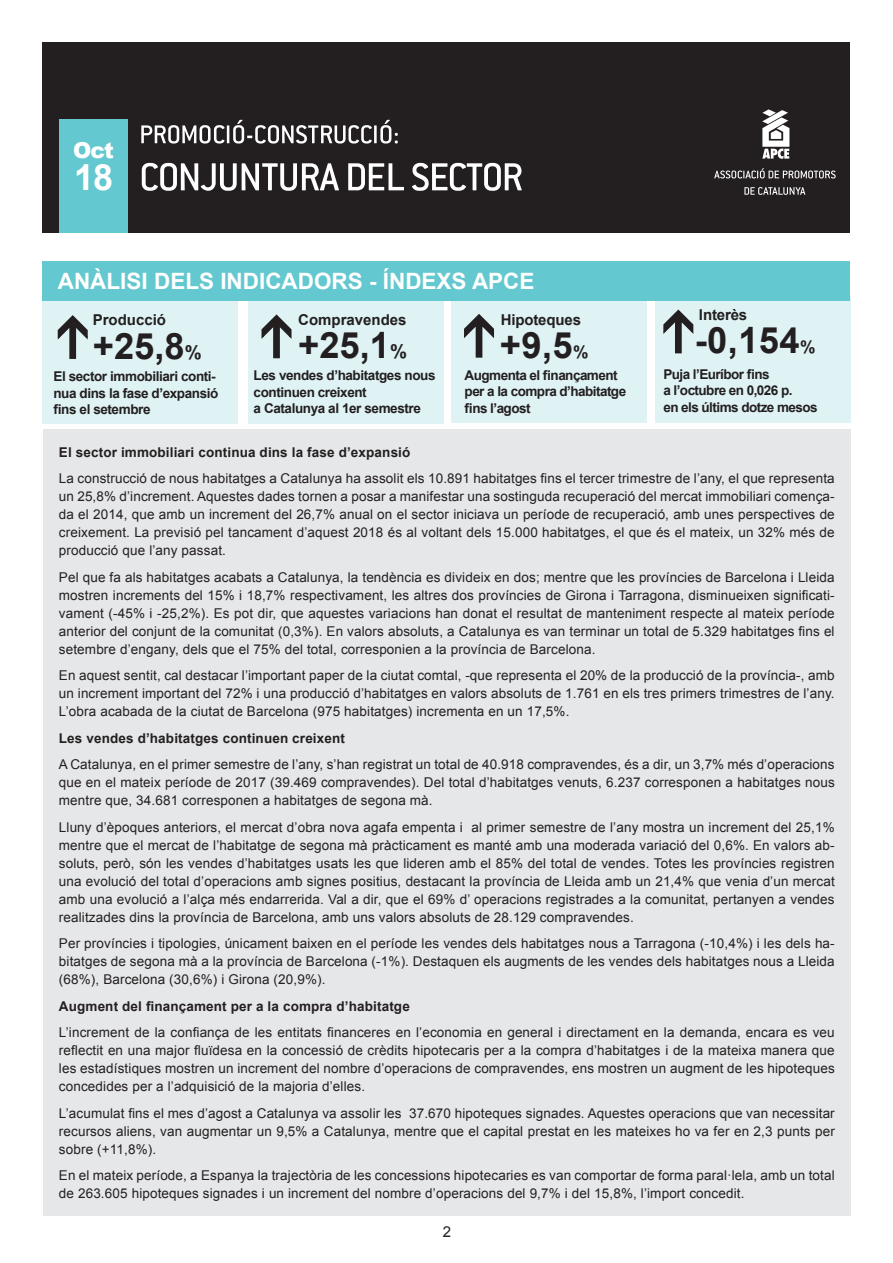
<style>
.page{position:relative;width:893px;height:1263px;background:#fff}
.page>*{position:absolute;margin:0;border:0;box-sizing:border-box;transform-origin:0 0}
.t1{font:700 36.3px "Arial";letter-spacing:.005em;color:#231f20}
.t2{font:700 36.15px "Arial";color:#fff}
.t3{font:700 22.5px "Arial";color:#fff}
.t4{font:900 21.9px "Arial";color:#fff}
.t5{font:700 15px "Arial";color:#231f20}
.t6{font:15px "Arial";color:#231f20}
.t7{font:13.5px/18px "Arial";letter-spacing:.01em;color:#231f20;text-align:justify}
.t8{font:700 13.5px/16.5px "Arial";letter-spacing:-.03em;color:#231f20}
.t9{font:700 13.5px "Arial";letter-spacing:.01em;color:#231f20}
.s1{font-size:19.05px}
.s2{font-size:17.25px}
</style>
<div class="page">
<div style="left:43px;top:43px;width:807px;height:190px;background:#231f20"></div>
<div style="left:59px;top:120px;width:68px;height:113px;background:#63c8cf"></div>
<svg style="left:141px;top:120px;width:257px;height:24px"></svg>
<svg style="left:142px;top:163px;width:380px;height:28px"></svg>
<svg style="left:762px;top:109px;width:27px;height:50px"></svg>
<svg style="left:714px;top:168px;width:122px;height:10px"></svg>
<svg style="left:744px;top:187px;width:61px;height:8px"></svg>
<div style="left:43px;top:429px;width:807px;height:787px;background:#e6e7e9"></div>
<div style="left:248px;top:296px;width:195px;height:127px;background:#dff2f4"></div>
<div style="left:451px;top:296px;width:196px;height:127px;background:#dff2f4"></div>
<div style="left:655px;top:296px;width:195px;height:127px;background:#dff2f4"></div>
<div style="left:43px;top:296px;width:195px;height:127px;background:#dff2f4"></div>
<svg style="left:261px;top:314px;width:31px;height:45px"></svg>
<svg style="left:57px;top:315px;width:31px;height:44px"></svg>
<svg style="left:464px;top:314px;width:30px;height:44px"></svg>
<div style="left:43px;top:262px;width:807px;height:39px;background:#63c8cf"></div>
<svg style="left:663px;top:309px;width:31px;height:45px"></svg>
<h3 class="t4" style="left:73px;top:134px;width:42px">Oct</h3>
<h2 class="t2" style="left:74px;top:154px;width:41px">18</h2>
<h3 class="t3" style="left:58px;top:266px;width:60px">ANÀLISI</h3>
<h3 class="t3" style="left:154px;top:266px;width:16px">DELS</h3>
<h3 class="t3" style="left:220px;top:266px;width:95px">INDICADORS</h3>
<h3 class="t3" style="left:369px;top:266px;width:167px">- índexs apce</h3>
<p class="t5" style="left:93px;top:310px;width:75px">Producció</p>
<h1 class="t1" style="left:93px;top:322px;width:110px">+25,8<span class="s1">%</span></h1>
<p class="t5" style="left:298px;top:310px;width:110px">Compravendes</p>
<h1 class="t1" style="left:298px;top:321px;width:110px">+25,1<span class="s1">%</span></h1>
<p class="t5" style="left:501px;top:310px;width:82px">Hipoteques</p>
<h1 class="t1" style="left:500px;top:321px;width:90px">+9,5<span class="s2">%</span></h1>
<p class="t5" style="left:699px;top:304px;width:50px">Interès</p>
<h1 class="t1" style="left:695px;top:316px;width:122px">-0,154<span class="s2">%</span></h1>
<p class="t8" style="left:663px;top:366px;width:156px">Puja l’Euríbor fins<br>a l’octubre en 0,026 p.<br>en els últims dotze mesos</p>
<p class="t8" style="left:465px;top:367px;width:163px">Augmenta el finançament per a la compra d’habitatge fins l’agost</p>
<p class="t8" style="left:254px;top:367px;width:183px">Les vendes d’habitatges nous continuen creixent<br>a Catalunya al 1er semestre</p>
<p class="t8" style="left:53px;top:369px;width:167px">El sector immobiliari conti&shy;nua dins la fase d’expansió fins el setembre</p>
<p class="t9" style="left:59px;top:443px;width:353px">El sector immobiliari continua dins la fase d’expansió</p>
<p class="t7" style="left:59px;top:470px;width:777px">La construcció de nous habitatges a Catalunya ha assolit els 10.891 habitatges fins el tercer trimestre de l’any, el que representa un 25,8% d’increment. Aquestes dades tornen a posar a manifestar una sostinguda recuperació del mercat immobiliari comença&shy;da el 2014, que amb un increment del 26,7% anual on el sector iniciava un període de recuperació, amb unes perspectives de creixement. La previsió pel tancament d’aquest 2018 és al voltant dels 15.000 habitatges, el que és el mateix, un 32% més de producció que l’any passat.</p>
<p class="t7" style="left:59px;top:568px;width:777px">Pel que fa als habitatges acabats a Catalunya, la tendència es divideix en dos; mentre que les províncies de Barcelona i Lleida mostren increments del 15% i 18,7% respectivament, les altres dos províncies de Girona i Tarragona, disminueixen significati&shy;vament (-45% i -25,2%). Es pot dir, que aquestes variacions han donat el resultat de manteniment respecte al mateix període anterior del conjunt de la comunitat (0,3%). En valors absoluts, a Catalunya es van terminar un total de 5.329 habitatges fins el setembre d’engany, dels que el 75% del total, corresponien a la província de Barcelona.</p>
<p class="t7" style="left:59px;top:667px;width:777px">En aquest sentit, cal destacar l’important paper de la ciutat comtal, -que representa el 20% de la producció de la província-, amb un increment important del 72% i una producció d’habitatges en valors absoluts de 1.761 en els tres primers trimestres de l’any.<br>L’obra acabada de la ciutat de Barcelona (975 habitatges) incrementa en un 17,5%.</p>
<p class="t9" style="left:59px;top:729px;width:288px">Les vendes d’habitatges continuen creixent</p>
<p class="t7" style="left:59px;top:756px;width:777px">A Catalunya, en el primer semestre de l’any, s’han registrat un total de 40.918 compravendes, és a dir, un 3,7% més d’operacions que en el mateix període de 2017 (39.469 compravendes). Del total d’habitatges venuts, 6.237 corresponen a habitatges nous mentre que, 34.681 corresponen a habitatges de segona mà.</p>
<p class="t7" style="left:59px;top:818px;width:777px">Lluny d’èpoques anteriors, el mercat d’obra nova agafa empenta i al primer semestre de l’any mostra un increment del 25,1% mentre que el mercat de l’habitatge de segona mà pràcticament es manté amb una moderada variació del 0,6%. En valors ab&shy;soluts, però, són les vendes d’habitatges usats les que lideren amb el 85% del total de vendes. Totes les províncies registren una evolució del total d’operacions amb signes positius, destacant la província de Lleida amb un 21,4% que venia d’un mercat amb una evolució a l’alça més endarrerida. Val a dir, que el 69% d’ operacions registrades a la comunitat, pertanyen a vendes realitzades dins la província de Barcelona, amb uns valors absoluts de 28.129 compravendes.</p>
<p class="t7" style="left:59px;top:934px;width:777px">Per províncies i tipologies, únicament baixen en el període les vendes dels habitatges nous a Tarragona (-10,4%) i les dels ha&shy;bitatges de segona mà a la província de Barcelona (-1%). Destaquen els augments de les vendes dels habitatges nous a Lleida (68%), Barcelona (30,6%) i Girona (20,9%).</p>
<p class="t9" style="left:59px;top:997px;width:352px">Augment del finançament per a la compra d’habitatge</p>
<p class="t7" style="left:59px;top:1023px;width:777px">L’increment de la confiança de les entitats financeres en l’economia en general i directament en la demanda, encara es veu reflectit en una major fluïdesa en la concessió de crèdits hipotecaris per a la compra d’habitatges i de la mateixa manera que les estadístiques mostren un increment del nombre d’operacions de compravendes, ens mostren un augment de les hipoteques concedides per a l’adquisició de la majoria d’elles.</p>
<p class="t7" style="left:59px;top:1104px;width:777px">L’acumulat fins el mes d’agost a Catalunya va assolir les 37.670 hipoteques signades. Aquestes operacions que van necessitar recursos aliens, van augmentar un 9,5% a Catalunya, mentre que el capital prestat en les mateixes ho va fer en 2,3 punts per sobre (+11,8%).</p>
<p class="t7" style="left:59px;top:1166px;width:777px">En el mateix període, a Espanya la trajectòria de les concessions hipotecaries es van comportar de forma paral·lela, amb un total de 263.605 hipoteques signades i un increment del nombre d’operacions del 9,7% i del 15,8%, l’import concedit.</p>
<p class="t6" style="left:443px;top:1221px;width:10px">2</p>
</div>
